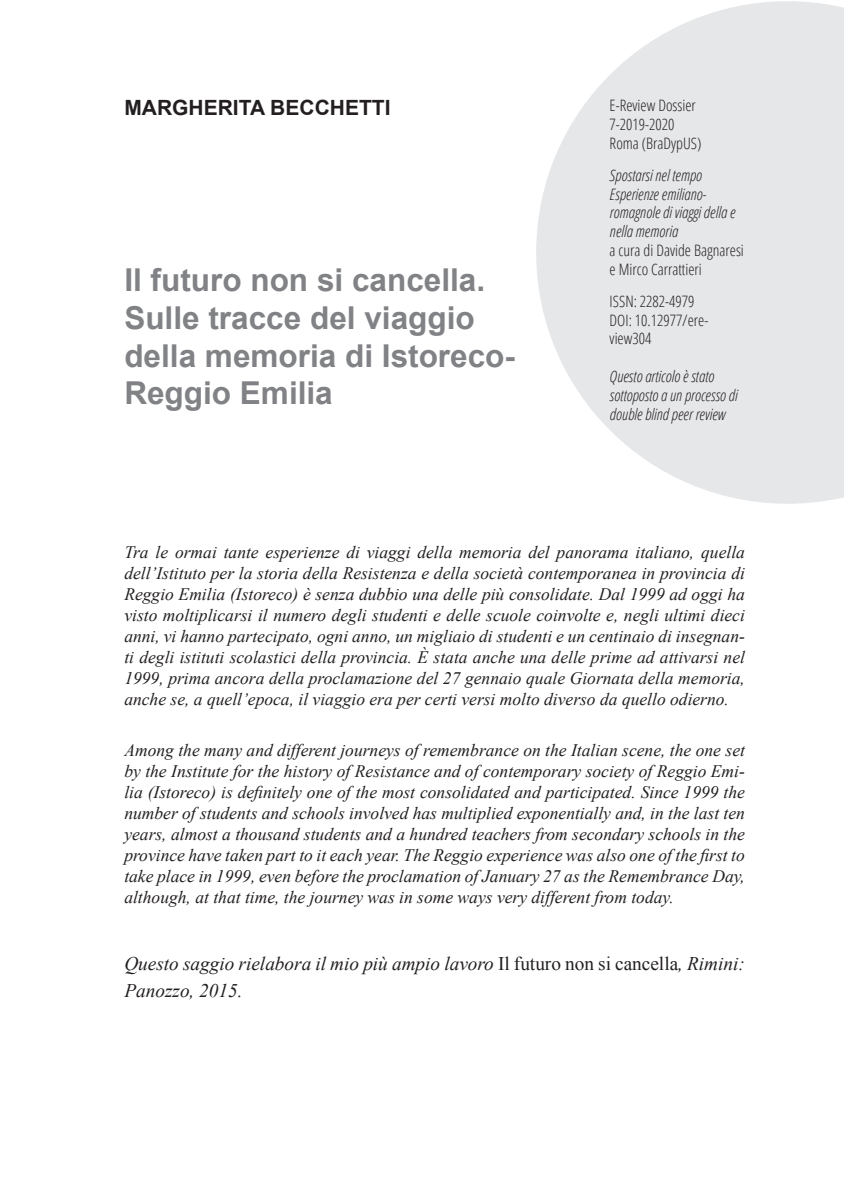
<style>
.page{position:relative;width:844px;height:1191px;background:#fff}
.page>*{position:absolute;margin:0;border:0;box-sizing:border-box;transform-origin:0 0}
.h1_-_Titolo{font:700 31.5px/37.8px "Arial";color:#808285}
.Autore{font:700 21px "Arial";color:#231f20}
.Testo_articoli{font:italic 19.25px/26.2px "Times New Roman";color:#231f20}
.Abstract{font:italic 17.5px/21px "Times New Roman";color:#231f20;text-align:justify}
.t1{font:italic 300 condensed 15.75px/18.9px "Open Sans";color:#231f20}
.t2{font:300 condensed 15.75px/18.9px "Open Sans";color:#231f20}
.s1{font-style:normal}
</style>
<div class="page">
<svg style="left:536px;top:1px;width:307px;height:503px;fill:#e6e7e9"></svg>
<p class="Autore" style="left:124px;top:93px;width:265px">Margherita Becchetti</p>
<p class="h1_-_Titolo" style="left:124px;top:262px;width:392px">Il futuro non si cancella.<br>Sulle tracce del viaggio della memoria di Istoreco-<br>Reggio Emilia</p>
<p class="t2" style="left:609px;top:96px;width:93px">E-Review Dossier<br>7-2019-2020<br>Roma (BraDypUS)</p>
<p class="t1" style="left:609px;top:165px;width:127px">Spostarsi nel tempo<br>Esperienze emiliano&shy;romagnole di viaggi della e nella memoria</p>
<p class="t2" style="left:609px;top:240px;width:136px">a cura di Davide Bagnaresi e Mirco Carrattieri</p>
<p class="t2" style="left:609px;top:291px;width:100px">ISSN: 2282-4979<br>DOI: 10.12977/ere&shy;view304</p>
<p class="t1" style="left:609px;top:366px;width:129px">Questo articolo è stato sottoposto a un processo di double blind peer review</p>
<p class="Abstract" style="left:124px;top:541px;width:622px">Tra le ormai tante esperienze di viaggi della memoria del panorama italiano, quella dell’Istituto per la storia della Resistenza e della società contemporanea in provincia di Reggio Emilia (Istoreco) è senza dubbio una delle più consolidate. Dal 1999 ad oggi ha visto moltiplicarsi il numero degli studenti e delle scuole coinvolte e, negli ultimi dieci anni, vi hanno partecipato, ogni anno, un migliaio di studenti e un centinaio di insegnan&shy;ti degli istituti scolastici della provincia. È stata anche una delle prime ad attivarsi nel 1999, prima ancora della proclamazione del 27 gennaio quale Giornata della memoria, anche se, a quell’epoca, il viaggio era per certi versi molto diverso da quello odierno.</p>
<p class="Abstract" style="left:124px;top:739px;width:622px">Among the many and different journeys of remembrance on the Italian scene, the one set by the Institute for the history of Resistance and of contemporary society of Reggio Emi&shy;lia (Istoreco) is definitely one of the most consolidated and participated. Since 1999 the number of students and schools involved has multiplied exponentially and, in the last ten years, almost a thousand students and a hundred teachers from secondary schools in the province have taken part to it each year. The Reggio experience was also one of the first to take place in 1999, even before the proclamation of January 27 as the Remembrance Day, although, at that time, the journey was in some ways very different from today.</p>
<p class="Testo_articoli" style="left:124px;top:950px;width:622px">Questo saggio rielabora il mio più ampio lavoro <span class="s1">Il futuro non si cancella</span>, Rimini:<br>Panozzo, 2015.</p>
</div>
